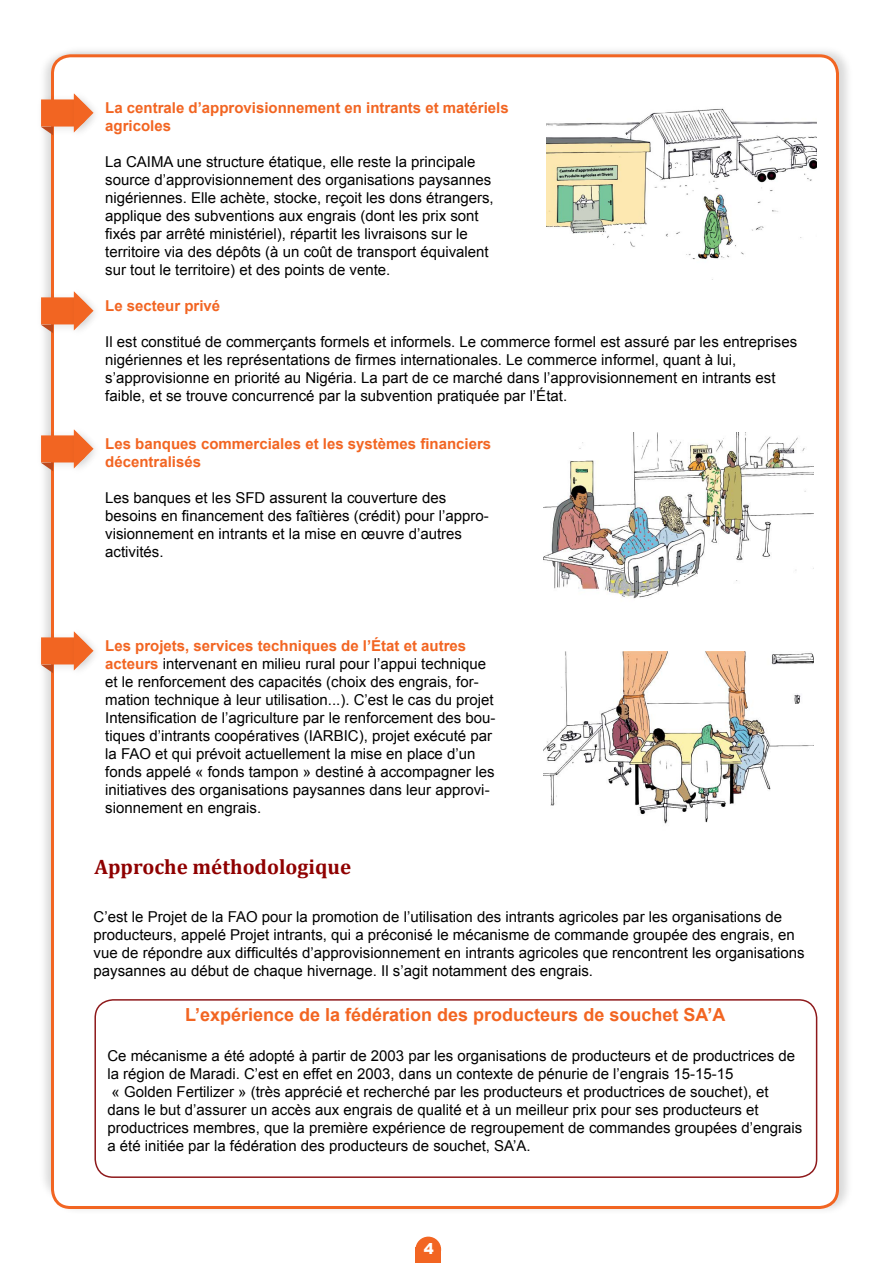
<style>
.page{position:relative;width:893px;height:1263px;background:#fff}
.page>*{position:absolute;margin:0;border:0;box-sizing:border-box;transform-origin:0 0}
.t1{font:700 21px "Cambria";color:#8f0000}
.t2{font:700 18px "Arial";color:#f26522}
.t3{font:15px/18px "Arial";color:#000}
.t4{font:700 15px/18px "Arial";color:#f26522}
.t5{font:900 15px "Arial";color:#fff}
.s1{font-weight:700;color:#f26522}
</style>
<div class="page">
<div style="left:415px;top:1236px;width:26px;height:26px;background:#f26522;border-radius:50%"></div>
<div style="left:415px;top:1247px;width:26px;height:16px;background:#f26522"></div>
<div style="left:49px;top:45px;width:805px;height:1171px;background:#000;opacity:.15"></div>
<div style="left:52px;top:56px;width:785px;height:1151px;background:#fff;border-radius:18px"></div>
<img style="left:547px;top:108px;width:269px;height:172px">
<img style="left:544px;top:433px;width:269px;height:166px">
<img style="left:544px;top:652px;width:269px;height:172px">
<div style="left:35px;top:93px;width:63px;height:43px;background:#fefefe"></div>
<svg style="left:41px;top:94px;width:53px;height:41px"></svg>
<div style="left:35px;top:291px;width:63px;height:43px;background:#fefefe"></div>
<svg style="left:41px;top:291px;width:53px;height:42px"></svg>
<div style="left:35px;top:429px;width:63px;height:43px;background:#fefefe"></div>
<svg style="left:41px;top:429px;width:53px;height:42px"></svg>
<div style="left:35px;top:631px;width:63px;height:43px;background:#fefefe"></div>
<svg style="left:41px;top:631px;width:53px;height:42px"></svg>
<div style="left:94px;top:999px;width:723px;height:179px;border:2px solid #8e191b;border-radius:18px"></div>
<p class="t4" style="left:105px;top:99px;width:405px">La centrale d’approvisionnement en intrants et matériels agricoles</p>
<p class="t3" style="left:105px;top:153px;width:390px">La CAIMA une structure étatique, elle reste la principale source d’approvisionnement des organisations paysannes nigériennes. Elle achète, stocke, reçoit les dons étrangers, applique des subventions aux engrais (dont les prix sont fixés par arrêté ministériel), répartit les livraisons sur le territoire via des dépôts (à un coût de transport équivalent sur tout le territoire) et des points de vente.</p>
<p class="t4" style="left:105px;top:297px;width:117px">Le secteur privé</p>
<p class="t3" style="left:105px;top:333px;width:693px">Il est constitué de commerçants formels et informels. Le commerce formel est assuré par les entreprises nigériennes et les représentations de firmes internationales. Le commerce informel, quant à lui, s’approvisionne en priorité au Nigéria. La part de ce marché dans l’approvisionnement en intrants est faible, et se trouve concurrencé par la subvention pratiquée par l’État.</p>
<p class="t4" style="left:105px;top:435px;width:388px">Les banques commerciales et les systèmes financiers décentralisés</p>
<p class="t3" style="left:105px;top:489px;width:385px">Les banques et les SFD assurent la couverture des besoins en financement des faîtières (crédit) pour l’appro&shy;visionnement en intrants et la mise en œuvre d’autres activités.</p>
<p class="t3" style="left:105px;top:637px;width:392px"><span class="s1">Les projets, services techniques de l’État et autres acteurs</span> intervenant en milieu rural pour l’appui technique et le renforcement des capacités (choix des engrais, for&shy;mation technique à leur utilisation...). C’est le cas du projet Intensification de l’agriculture par le renforcement des bou&shy;tiques d’intrants coopératives (IARBIC), projet exécuté par la FAO et qui prévoit actuellement la mise en place d’un fonds appelé « fonds tampon » destiné à accompagner les initiatives des organisations paysannes dans leur approvi&shy;sionnement en engrais.</p>
<h1 class="t1" style="left:94px;top:852px;width:258px">Approche méthodologique</h1>
<p class="t3" style="left:94px;top:907px;width:713px">C’est le Projet de la FAO pour la promotion de l’utilisation des intrants agricoles par les organisations de producteurs, appelé Projet intrants, qui a préconisé le mécanisme de commande groupée des engrais, en vue de répondre aux difficultés d’approvisionnement en intrants agricoles que rencontrent les organisations paysannes au début de chaque hivernage. Il s’agit notamment des engrais.</p>
<p class="t2" style="left:185px;top:1003px;width:542px">L’expérience de la fédération des producteurs de souchet SA’A</p>
<p class="t3" style="left:107px;top:1047px;width:697px">Ce mécanisme a été adopté à partir de 2003 par les organisations de producteurs et de productrices de la région de Maradi. C’est en effet en 2003, dans un contexte de pénurie de l’engrais 15-15-15<br>« Golden Fertilizer » (très apprécié et recherché par les producteurs et productrices de souchet), et<br>dans le but d’assurer un accès aux engrais de qualité et à un meilleur prix pour ses producteurs et productrices membres, que la première expérience de regroupement de commandes groupées d’engrais a été initiée par la fédération des producteurs de souchet, SA’A.</p>
<p class="t5" style="left:424px;top:1240px;width:12px">4</p>
</div>
